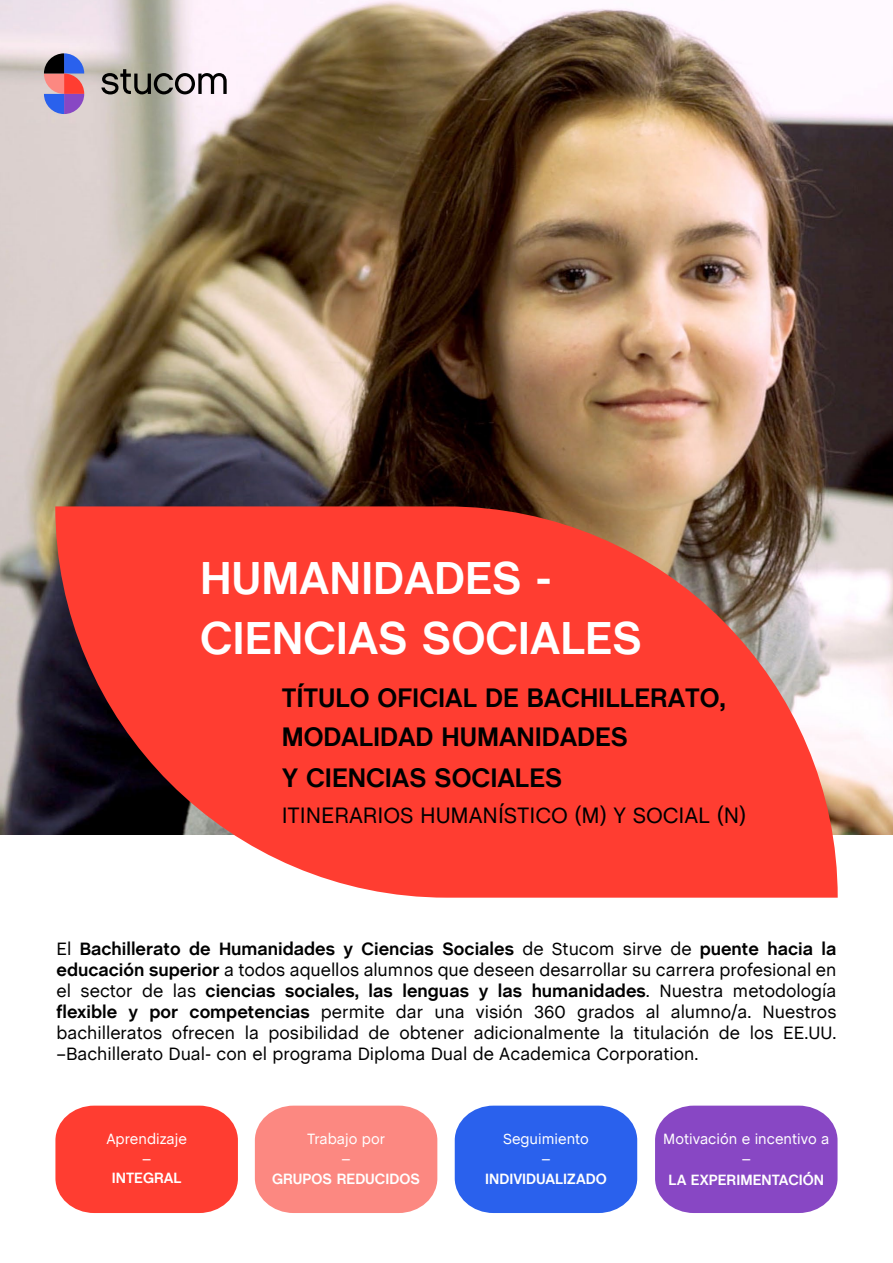
<style>
.page{position:relative;width:893px;height:1263px;background:#fff}
.page>*{position:absolute;margin:0;border:0;box-sizing:border-box;transform-origin:0 0}
.t1{font:700 57px "Chalet";color:#fff}
.t2{font:700 46.5px/59.8px "Chalet";color:#fff}
.t3{font:700 30px/36px "Chalet";color:#000}
.t4{font:700 27px/39.9px "Chalet";letter-spacing:-.005em;color:#000}
.t5{font:24px "Chalet";color:#000}
.t6{font:22.5px "Chalet";color:#000}
.t7{font:18px/21px "Chalet";color:#000;text-align:justify}
.t8{font:15px/13.5px "Chalet";color:#fff;text-align:center}
.t9{font:700 15px "Chalet";color:#fff}
.s1{font-weight:700}
</style>
<div class="page">
<img style="left:0;top:0;width:893px;height:834px">
<svg style="left:55px;top:506px;width:783px;height:392px;background:#e74d43"></svg>
<svg style="left:44px;top:53px;width:40px;height:61px;background:#8f6a9b"></svg>
<svg style="left:101px;top:69px;width:126px;height:25px;background:#8d8985"></svg>
<svg style="left:255px;top:1105px;width:182px;height:108px;background:#fc8f89"></svg>
<svg style="left:455px;top:1105px;width:182px;height:108px;background:#376bee"></svg>
<svg style="left:655px;top:1105px;width:182px;height:108px;background:#8f52c7"></svg>
<svg style="left:55px;top:1105px;width:183px;height:108px;background:#ff493e"></svg>
<h2 class="t2" style="left:200px;top:551px;width:444px">HUMANIDADES -<br>CIENCIAS SOCIALES</h2>
<h3 class="t4" style="left:282px;top:680px;width:446px">TÍTULO OFICIAL DE BACHILLERATO,<br>MODALIDAD HUMANIDADES<br>Y CIENCIAS SOCIALES</h3>
<p class="t6" style="left:282px;top:797px;width:466px">ITINERARIOS HUMANÍSTICO (M) Y SOCIAL (N)</p>
<h1 class="t1" style="left:157px;top:622px;width:449px">ART AND DESIGN</h1>
<h3 class="t3" style="left:273px;top:716px;width:439px">TÍTOL OFICIAL DE BATXILLERAT,<br>MODALITAT EN ARTS</h3>
<h3 class="t5" style="left:273px;top:787px;width:370px">Pearson Btec International Level 3</h3>
<p class="t7" style="left:57px;top:937px;width:781px">El <span class="s1">Bachillerato de Humanidades y Ciencias Sociales</span> de Stucom sirve de <span class="s1">puente hacia la educación superior</span> a todos aquellos alumnos que deseen desarrollar su carrera profesional en el sector de las <span class="s1">ciencias sociales, las lenguas y las humanidades</span>. Nuestra metodología <span class="s1">flexible y por competencias</span> permite dar una visión 360 grados al alumno/a. Nuestros bachilleratos ofrecen la posibilidad de obtener adicionalmente la titulación de los EE.UU. –Bachillerato Dual- con el programa Diploma Dual de Academica Corporation.</p>
<p class="t8" style="left:106px;top:1131px;width:82px">Aprendizaje _</p>
<p class="t9" style="left:112px;top:1169px;width:71px">INTEGRAL</p>
<p class="t9" style="left:272px;top:1170px;width:149px">GRUPOS REDUCIDOS</p>
<p class="t9" style="left:485px;top:1170px;width:123px">INDIVIDUALIZADO</p>
<p class="t9" style="left:668px;top:1171px;width:157px">LA EXPERIMENTACIÓN</p>
<p class="t8" style="left:307px;top:1131px;width:79px">Trabajo por _</p>
<p class="t8" style="left:503px;top:1131px;width:87px">Seguimiento _</p>
<p class="t8" style="left:663px;top:1131px;width:168px">Motivación e incentivo a _</p>
</div>
